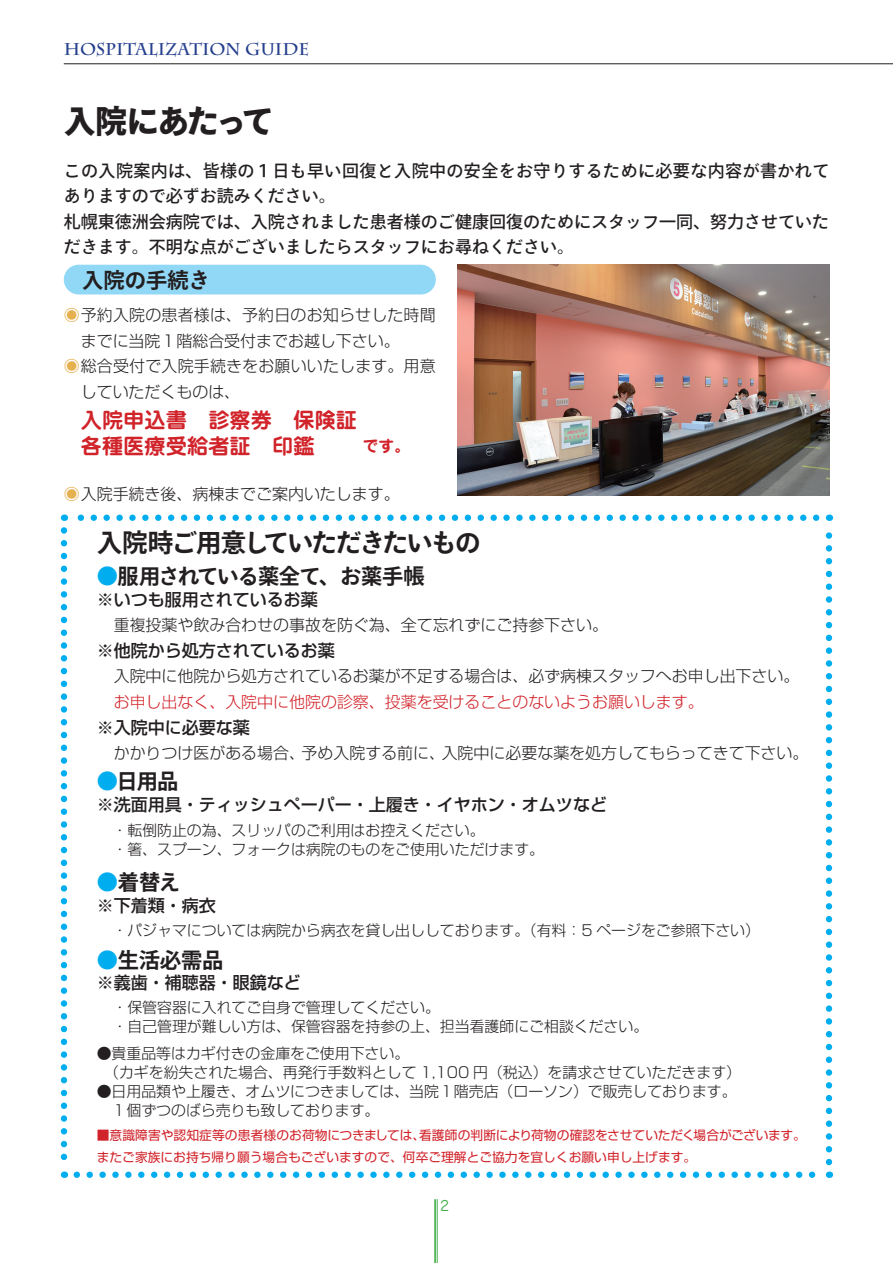
<style>
.page{position:relative;width:893px;height:1263px;background:#fff}
.page>*{position:absolute;margin:0;border:0;box-sizing:border-box;transform-origin:0 0}
.t1{font:800 31.95px "Ryo Gothic Plus N";letter-spacing:-.055em;color:#231f20}
.t2{font:700 25.5px "Ryo Gothic Plus N";letter-spacing:-.045em;color:#231f20}
.t3{font:700 21.3px/25.5px "Jun 501 Pro";color:#d1232a}
.t4{font:700 21.3px "Ryo Gothic Plus N";letter-spacing:-.015em;color:#231f20}
.t5{font:700 21.3px "Ryo Gothic Plus N";letter-spacing:-.04em;color:#231f20}
.t6{font:500 16.95px/25.5px "Ryo Gothic Plus N";color:#231f20}
.t7{font:500 16.95px "Shin Go Pro";color:#231f20}
.t8{font:700 16.95px "Charlemagne Std";color:#253f8e}
.t9{font:300 15.9px "Shin Go Pro";color:#231f20}
.t10{font:300 15.9px "Shin Go Pro";color:#d1232a}
.t11{font:300 14.85px/19.2px "Shin Go Pro";color:#231f20}
.t12{font:13.8px "Jun 201 Pro";color:#40ae49}
.t13{font:12.75px/21.3px "Shin Go Pro";color:#d1232a}
.s1{color:#e7b04f}
.s2{font-size:15.9px}
.s3{color:#00aeef}
</style>
<div class="page">
<hr style="left:437px;top:1199px;width:1px;height:64px;background:#40ae49">
<hr style="left:434px;top:1199px;width:2px;height:64px;background:#40ae49">
<hr style="left:64px;top:64px;width:829px;height:1px;background:#231f20">
<div style="left:64px;top:265px;width:372px;height:29px;background:#91d8f7;border-radius:15px"></div>
<svg style="left:77px;top:1171px;width:739px;height:7px"></svg>
<svg style="left:61px;top:530px;width:6px;height:648px"></svg>
<svg style="left:826px;top:514px;width:6px;height:648px"></svg>
<svg style="left:64px;top:514px;width:752px;height:7px"></svg>
<img style="left:457px;top:265px;width:372px;height:231px">
<p class="t8" style="left:64px;top:39px;width:247px">HOSPITALIZATION GUIDE</p>
<h1 class="t1" style="left:64px;top:100px;width:211px">入院にあたって</h1>
<p class="t6" style="left:64px;top:158px;width:767px">この入院案内は、皆様の１日も早い回復と入院中の安全をお守りするために必要な内容が書かれてありますので必ずお読みください。<br>札幌東徳洲会病院では、入院されました患者様のご健康回復のためにスタッフ一同、努力させていただきます。不明な点がございましたらスタッフにお尋ねください。</p>
<h3 class="t4" style="left:82px;top:266px;width:129px">入院の手続き</h3>
<p class="t9" style="left:64px;top:302px;width:373px"><span class="s1">◉</span> 予約入院の患者様は、予約日のお知らせした時間</p>
<p class="t9" style="left:81px;top:328px;width:320px">までに当院１階総合受付までお越し下さい。</p>
<p class="t9" style="left:64px;top:353px;width:373px"><span class="s1">◉</span> 総合受付で入院手続きをお願いいたします。用意</p>
<p class="t9" style="left:81px;top:379px;width:161px">していただくものは、</p>
<h3 class="t3" style="left:81px;top:405px;width:331px">入院申込書　診察券　保険証　<br>各種医療受給者証　印鑑<span class="s2">　　　です。</span></h3>
<p class="t9" style="left:64px;top:481px;width:337px"><span class="s1">◉</span> 入院手続き後、病棟までご案内いたします。</p>
<h2 class="t2" style="left:97px;top:526px;width:385px">入院時ご用意していただきたいもの</h2>
<h3 class="t5" style="left:97px;top:563px;width:329px"><span class="s3">●</span>服用されている薬全て、お薬手帳</h3>
<p class="t7" style="left:97px;top:586px;width:223px">※いつも服用されているお薬</p>
<p class="t9" style="left:114px;top:612px;width:496px">重複投薬や飲み合わせの事故を防ぐ為、全て忘れずにご持参下さい。</p>
<p class="t7" style="left:97px;top:637px;width:240px">※他院から処方されているお薬</p>
<p class="t9" style="left:114px;top:663px;width:687px">入院中に他院から処方されているお薬が不足する場合は、必ず病棟スタッフへお申し出下さい。</p>
<p class="t10" style="left:114px;top:689px;width:591px">お申し出なく、入院中に他院の診察、投薬を受けることのないようお願いします。</p>
<p class="t7" style="left:97px;top:713px;width:155px">※入院中に必要な薬</p>
<p class="t9" style="left:114px;top:740px;width:696px">かかりつけ医がある場合、予め入院する前に、入院中に必要な薬を処方してもらってきて下さい。</p>
<h3 class="t4" style="left:97px;top:767px;width:83px"><span class="s3">●</span>日用品</h3>
<p class="t7" style="left:97px;top:790px;width:512px">※洗面用具・ティッシュペーパー・上履き・イヤホン・オムツなど</p>
<p class="t11" style="left:112px;top:819px;width:433px">・転倒防止の為、スリッパのご利用はお控えください。<br>・箸、スプーン、フォークは病院のものをご使用いただけます。</p>
<h3 class="t4" style="left:97px;top:868px;width:85px"><span class="s3">●</span>着替え</h3>
<p class="t7" style="left:97px;top:891px;width:121px">※下着類・病衣</p>
<p class="t11" style="left:112px;top:919px;width:649px">・パジャマについては病院から病衣を貸し出ししております。（有料：5 ページをご参照下さい）</p>
<h3 class="t4" style="left:97px;top:946px;width:128px"><span class="s3">●</span>生活必需品</h3>
<p class="t7" style="left:97px;top:969px;width:206px">※義歯・補聴器・眼鏡など</p>
<p class="t11" style="left:112px;top:996px;width:537px">・保管容器に入れてご自身で管理してください。<br>・自己管理が難しい方は、保管容器を持参の上、担当看護師にご相談ください。</p>
<p class="t11" style="left:97px;top:1042px;width:646px">●貴重品等はカギ付きの金庫をご使用下さい。<br>　（カギを紛失された場合、再発行手数料として 1,100 円（税込）を請求させていただきます）</p>
<p class="t11" style="left:97px;top:1080px;width:641px">●日用品類や上履き、オムツにつきましては、当院１階売店（ローソン）で販売しております。　１個ずつのばら売りも致しております。</p>
<p class="t13" style="left:97px;top:1123px;width:711px">■意識障害や認知症等の患者様のお荷物につきましては、看護師の判断により荷物の確認をさせていただく場合がございます。またご家族にお持ち帰り願う場合もございますので、何卒ご理解とご協力を宜しくお願い申し上げます。</p>
<p class="t12" style="left:441px;top:1195px;width:10px">2</p>
</div>
